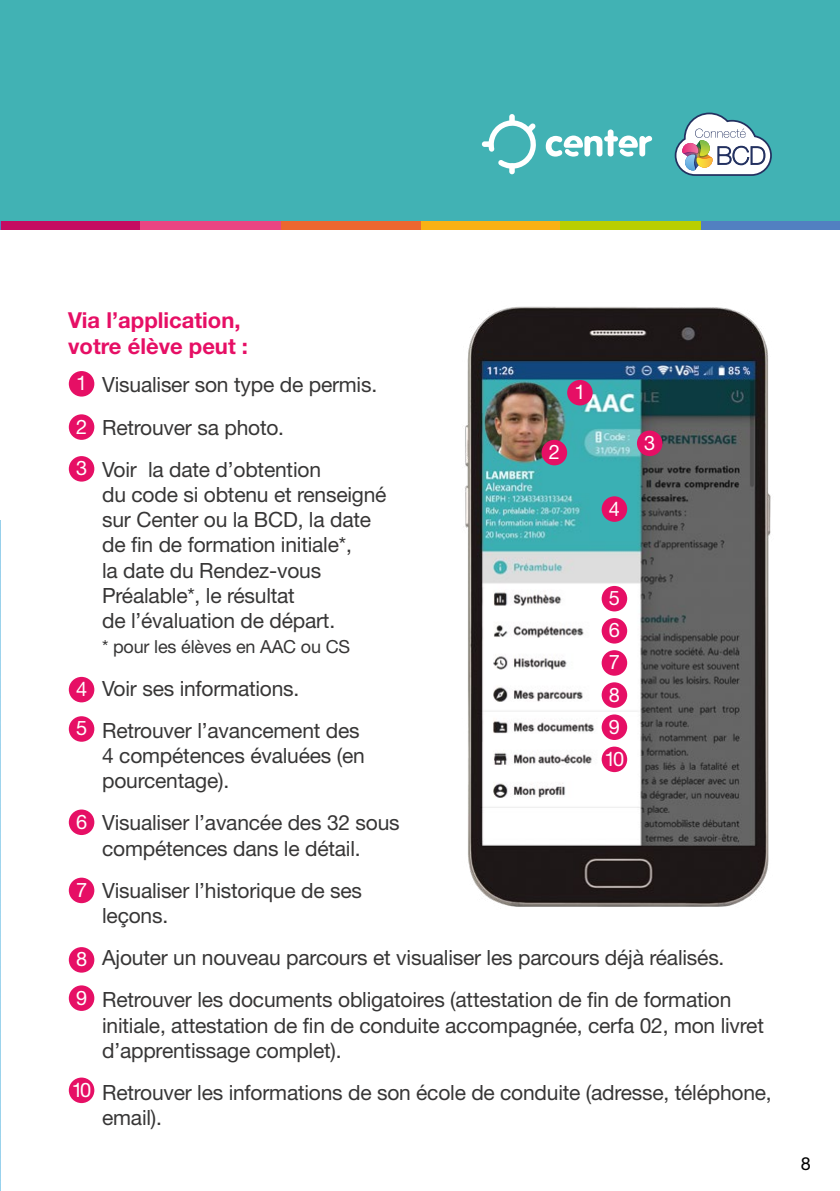
<style>
.page{position:relative;width:840px;height:1191px;background:#fff}
.page>*{position:absolute;margin:0;border:0;box-sizing:border-box;transform-origin:0 0}
.t1{font:700 22px/26.4px "Helvetica Neue LT Std";color:#e60f65}
.t2{font:21px/25.2px "Helvetica Neue LT Std";letter-spacing:-.01em;color:#373636}
.t3{font:20px/32.2px "Helvetica Neue";color:#fff}
.t4{font:18px "Helvetica Neue LT Std";letter-spacing:-.01em;color:#373636}
.t5{font:18px "Helvetica Neue";color:#000}
</style>
<div class="page">
<img style="left:0;top:520px;width:1px;height:671px">
<div style="left:0;top:0;width:839px;height:230px;background:#41b2b4"></div>
<div style="left:420px;top:221px;width:139px;height:9px;background:#f9b114"></div>
<div style="left:280px;top:221px;width:140px;height:9px;background:#ec672f"></div>
<div style="left:0;top:221px;width:140px;height:9px;background:#c50c61"></div>
<div style="left:699px;top:221px;width:140px;height:9px;background:#5280c1"></div>
<div style="left:140px;top:221px;width:140px;height:9px;background:#e94582"></div>
<div style="left:559px;top:221px;width:140px;height:9px;background:#b9ce00"></div>
<div style="left:69px;top:414px;width:25px;height:26px;background:#e60f65;border-radius:50%"></div>
<div style="left:69px;top:456px;width:25px;height:25px;background:#e60f65;border-radius:50%"></div>
<div style="left:69px;top:677px;width:25px;height:25px;background:#e60f65;border-radius:50%"></div>
<div style="left:69px;top:716px;width:25px;height:25px;background:#e60f65;border-radius:50%"></div>
<div style="left:69px;top:809px;width:25px;height:26px;background:#e60f65;border-radius:50%"></div>
<div style="left:69px;top:877px;width:25px;height:26px;background:#e60f65;border-radius:50%"></div>
<div style="left:69px;top:947px;width:25px;height:25px;background:#e60f65;border-radius:50%"></div>
<div style="left:69px;top:985px;width:25px;height:26px;background:#e60f65;border-radius:50%"></div>
<div style="left:69px;top:1077px;width:25px;height:26px;background:#e60f65;border-radius:50%"></div>
<div style="left:69px;top:371px;width:25px;height:25px;background:#e60f65;border-radius:50%"></div>
<img style="left:465px;top:306px;width:306px;height:601px">
<div style="left:567px;top:380px;width:25px;height:25px;background:#e60f65;border-radius:50%"></div>
<div style="left:541px;top:440px;width:26px;height:25px;background:#e60f65;border-radius:50%"></div>
<div style="left:636px;top:430px;width:26px;height:26px;background:#e60f65;border-radius:50%"></div>
<div style="left:601px;top:496px;width:25px;height:26px;background:#e60f65;border-radius:50%"></div>
<div style="left:601px;top:586px;width:25px;height:25px;background:#e60f65;border-radius:50%"></div>
<div style="left:601px;top:618px;width:25px;height:25px;background:#e60f65;border-radius:50%"></div>
<div style="left:601px;top:746px;width:25px;height:26px;background:#e60f65;border-radius:50%"></div>
<div style="left:601px;top:650px;width:25px;height:25px;background:#e60f65;border-radius:50%"></div>
<div style="left:601px;top:682px;width:25px;height:26px;background:#e60f65;border-radius:50%"></div>
<div style="left:601px;top:714px;width:25px;height:26px;background:#e60f65;border-radius:50%"></div>
<svg style="left:674px;top:113px;width:97px;height:63px"></svg>
<svg style="left:545px;top:129px;width:106px;height:28px"></svg>
<div style="left:509px;top:114px;width:5px;height:11px;background:#fff;border-radius:3px"></div>
<div style="left:509px;top:163px;width:5px;height:11px;background:#fff;border-radius:3px"></div>
<svg style="left:488px;top:120px;width:48px;height:49px"></svg>
<div style="left:481px;top:141px;width:11px;height:6px;background:#fff;border-radius:3px"></div>
<p class="t1" style="left:68px;top:306px;width:181px">Via l’application, votre élève peut :</p>
<p class="t3" style="left:76px;top:367px;width:13px">1</p>
<p class="t3" style="left:76px;top:405px;width:13px;line-height:41.8px">2<br>3</p>
<p class="t3" style="left:76px;top:669px;width:13px;line-height:39.4px">4<br>5</p>
<p class="t3" style="left:76px;top:805px;width:13px">6</p>
<p class="t3" style="left:76px;top:873px;width:13px">7</p>
<p class="t3" style="left:76px;top:939px;width:13px;line-height:38.2px">8<br>9</p>
<p class="t3" style="left:72px;top:1073px;width:21px">10</p>
<p class="t2" style="left:102px;top:363px;width:276px;line-height:42.2px">Visualiser son type de permis.<br>Retrouver sa photo.<br>Voir la date d’obtention</p>
<p class="t2" style="left:102px;top:482px;width:286px">du code si obtenu et renseigné sur Center ou la BCD, la date de fin de formation initiale*,<br>la date du Rendez-vous<br>Préalable*, le résultat<br>de l’évaluation de départ.</p>
<p class="t4" style="left:102px;top:636px;width:249px">* pour les élèves en AAC ou CS</p>
<p class="t2" style="left:102px;top:666px;width:259px;line-height:42.2px">Voir ses informations.<br>Retrouver l’avancement des</p>
<p class="t2" style="left:102px;top:742px;width:264px">4 compétences évaluées (en pourcentage).</p>
<p class="t2" style="left:102px;top:810px;width:299px">Visualiser l’avancée des 32 sous compétences dans le détail.</p>
<p class="t2" style="left:102px;top:877px;width:261px">Visualiser l’historique de ses leçons.</p>
<p class="t2" style="left:102px;top:936px;width:630px;line-height:42.2px">Ajouter un nouveau parcours et visualiser les parcours déjà réalisés.<br>Retrouver les documents obligatoires (attestation de fin de formation</p>
<p class="t2" style="left:102px;top:1012px;width:663px">initiale, attestation de fin de conduite accompagnée, cerfa 02, mon livret d’apprentissage complet).</p>
<p class="t2" style="left:102px;top:1079px;width:670px">Retrouver les informations de son école de conduite (adresse, téléphone, email).</p>
<p class="t3" style="left:574px;top:376px;width:13px">1</p>
<p class="t3" style="left:643px;top:426px;width:13px">3</p>
<p class="t3" style="left:548px;top:435px;width:13px">2</p>
<p class="t3" style="left:608px;top:492px;width:13px">4</p>
<p class="t3" style="left:608px;top:581px;width:13px">5<br>6</p>
<p class="t3" style="left:608px;top:646px;width:13px;text-align:justify">7<br>8<br>9</p>
<p class="t3" style="left:604px;top:742px;width:21px">10</p>
<p class="t5" style="left:800px;top:1152px;width:12px">8</p>
</div>
